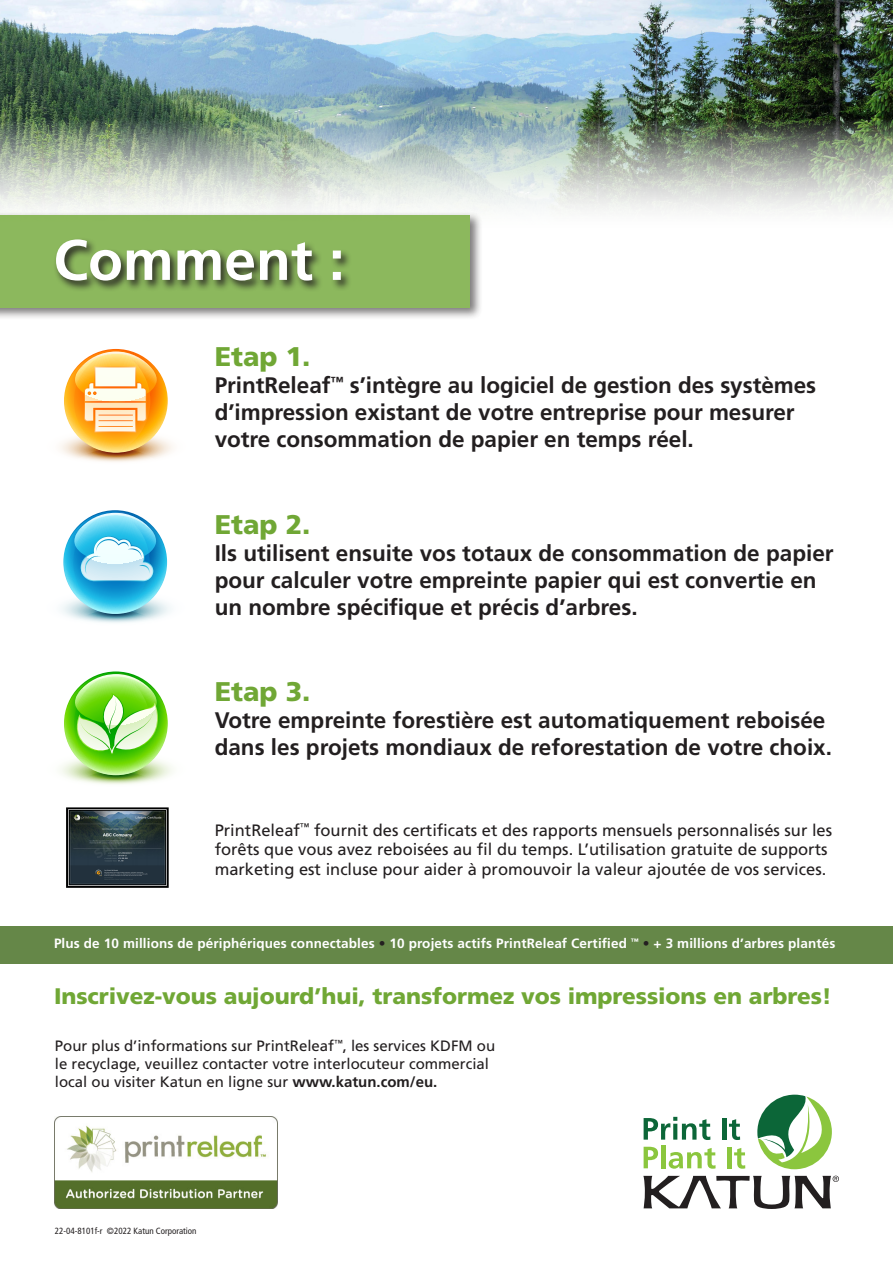
<style>
.page{position:relative;width:893px;height:1263px;background:#fff}
.page>*{position:absolute;margin:0;border:0;box-sizing:border-box;transform-origin:0 0}
.t1{font:700 57px "Frutiger";color:#fff}
.t2{font:900 27px "Frutiger";color:#70a735}
.t3{font:700 22.5px/27px "Frutiger";color:#231f20}
.t4{font:900 22.5px "Frutiger";letter-spacing:-.005em;color:#70a735}
.t5{font:16.5px/19.8px "Frutiger";color:#231f20}
.t6{font:15px/18px "Frutiger";color:#231f20}
.t7{font:700 13.5px "Frutiger";letter-spacing:.01em;color:#fff}
.t8{font:condensed 9px "Frutiger";color:#231f20}
.s1{color:#231f20}
.s2{font-weight:700}
</style>
<div class="page">
<div style="left:0;top:926px;width:893px;height:37px;background:#658748"></div>
<img style="left:54px;top:1116px;width:223px;height:93px">
<img style="left:0;top:0;width:893px;height:211px">
<svg style="left:643px;top:1176px;width:196px;height:33px"></svg>
<svg style="left:757px;top:1095px;width:75px;height:74px"></svg>
<svg style="left:644px;top:1117px;width:66px;height:23px"></svg>
<hr style="left:722px;top:1118px;width:4px;height:21px;background:#0c6638">
<svg style="left:729px;top:1119px;width:11px;height:21px"></svg>
<svg style="left:644px;top:1147px;width:14px;height:21px"></svg>
<hr style="left:661px;top:1145px;width:4px;height:23px;background:#8bc63e">
<svg style="left:669px;top:1148px;width:47px;height:21px"></svg>
<hr style="left:727px;top:1147px;width:4px;height:21px;background:#8bc63e">
<svg style="left:734px;top:1148px;width:11px;height:21px"></svg>
<div style="left:0;top:211px;width:483px;height:109px;background:#231f20;opacity:.75"></div>
<div style="left:0;top:215px;width:470px;height:93px;background:#8cb85d"></div>
<div style="left:54px;top:237px;width:299px;height:55px;background:#231f20;opacity:.93"></div>
<svg style="left:65px;top:350px;width:102px;height:112px"></svg>
<svg style="left:64px;top:511px;width:102px;height:112px"></svg>
<svg style="left:65px;top:672px;width:102px;height:112px"></svg>
<svg style="left:66px;top:807px;width:103px;height:81px;background:#334046"></svg>
<p class="t1" style="left:53px;top:227px;width:293px">Comment :</p>
<p class="t2" style="left:215px;top:340px;width:97px">Etap 1.</p>
<p class="t3" style="left:215px;top:372px;width:603px">PrintReleaf<sup>™</sup> s’intègre au logiciel de gestion des systèmes d’impression existant de votre entreprise pour mesurer votre consommation de papier en temps réel.</p>
<p class="t2" style="left:215px;top:508px;width:97px">Etap 2.</p>
<p class="t3" style="left:215px;top:539px;width:620px">Ils utilisent ensuite vos totaux de consommation de papier pour calculer votre empreinte papier qui est convertie en un nombre spécifique et précis d’arbres.</p>
<p class="t2" style="left:215px;top:675px;width:97px">Etap 3.</p>
<p class="t3" style="left:215px;top:706px;width:619px">Votre empreinte forestière est automatiquement reboisée dans les projets mondiaux de reforestation de votre choix.</p>
<p class="t5" style="left:215px;top:820px;width:619px">PrintReleaf<sup>™</sup> fournit des certificats et des rapports mensuels personnalisés sur les forêts que vous avez reboisées au fil du temps. L’utilisation gratuite de supports marketing est incluse pour aider à promouvoir la valeur ajoutée de vos services.</p>
<p class="t7" style="left:54px;top:936px;width:783px">Plus de 10 millions de périphériques connectables <span class="s1">•</span> 10 projets actifs PrintReleaf Certified <sup>™</sup> <span class="s1">•</span> + 3 millions d’arbres plantés</p>
<p class="t4" style="left:54px;top:982px;width:779px">Inscrivez-vous aujourd’hui, transformez vos impressions en arbres!</p>
<p class="t6" style="left:55px;top:1037px;width:442px">Pour plus d’informations sur PrintReleaf<sup>™</sup>, les services KDFM ou le recyclage, veuillez contacter votre interlocuteur commercial local ou visiter Katun en ligne sur <span class="s2">www.katun.com/eu.</span></p>
<p class="t8" style="left:55px;top:1225px;width:143px">22-04-8101f-r ©2022 Katun Corporation</p>
</div>
